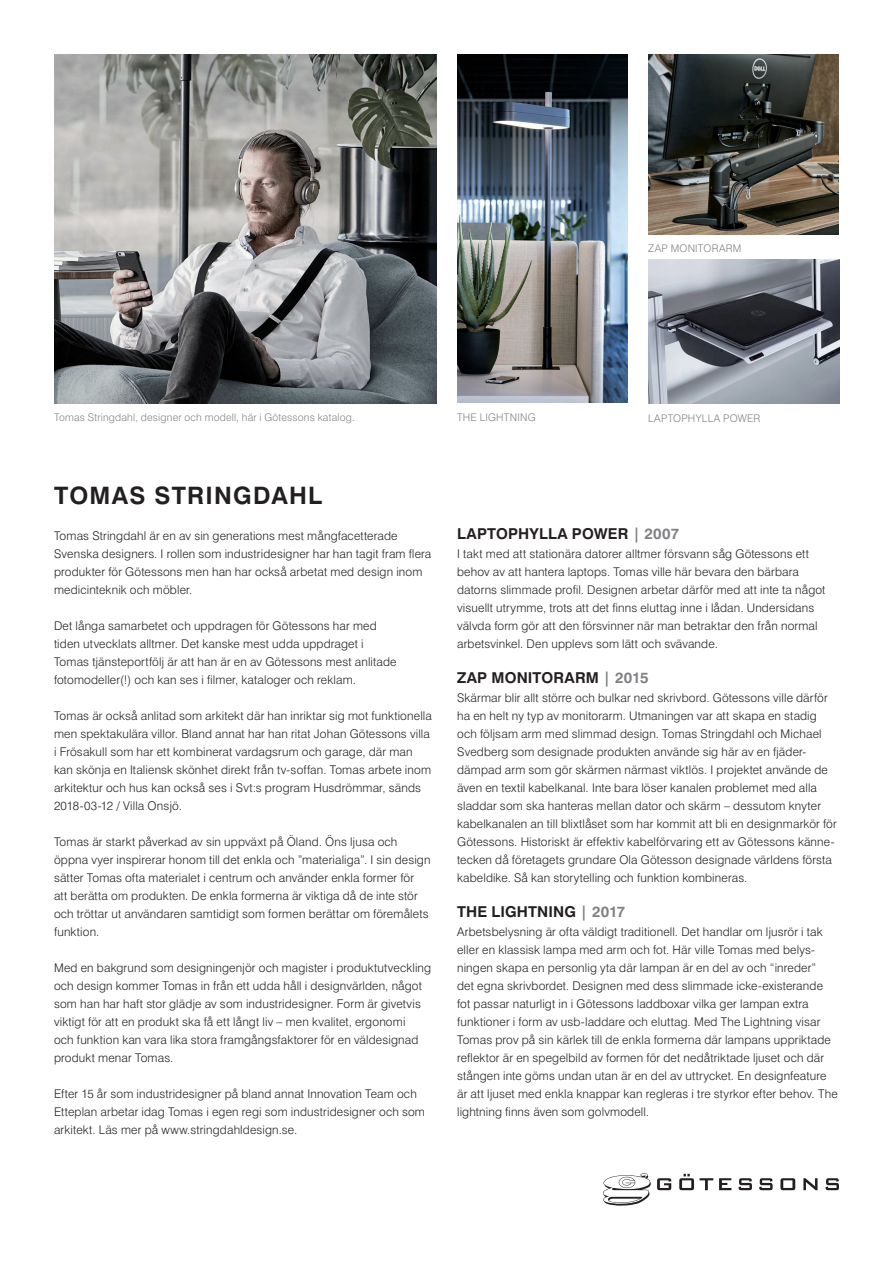
<style>
.page{position:relative;width:893px;height:1263px;background:#fff}
.page>*{position:absolute;margin:0;border:0;box-sizing:border-box;transform-origin:0 0}
.t1{font:700 24px "Swiss 721 BT";letter-spacing:.05em;color:#231f20}
.t2{font:700 15px "Swiss 721 BT";letter-spacing:.01em;color:#231f20}
.t3{font:300 12px/18px "Swiss 721 BT";letter-spacing:.015em;color:#231f20}
.t4{font:300 10.5px "Swiss 721 BT";letter-spacing:.02em;color:#808285}
.s1{color:#808285}
</style>
<div class="page">
<svg style="left:603px;top:1173px;width:48px;height:32px"></svg>
<svg style="left:657px;top:1178px;width:14px;height:12px"></svg>
<svg style="left:679px;top:1174px;width:34px;height:16px"></svg>
<svg style="left:719px;top:1178px;width:12px;height:12px"></svg>
<svg style="left:738px;top:1178px;width:14px;height:12px"></svg>
<svg style="left:759px;top:1178px;width:14px;height:12px"></svg>
<svg style="left:780px;top:1178px;width:15px;height:12px"></svg>
<svg style="left:803px;top:1178px;width:14px;height:12px"></svg>
<svg style="left:826px;top:1178px;width:13px;height:12px"></svg>
<img style="left:54px;top:54px;width:383px;height:349px">
<img style="left:457px;top:54px;width:171px;height:348px">
<img style="left:648px;top:54px;width:191px;height:180px">
<img style="left:648px;top:259px;width:191px;height:144px">
<p class="t4" style="left:648px;top:242px;width:95px">ZAP MONITORARM</p>
<p class="t4" style="left:54px;top:411px;width:302px">Tomas Stringdahl, designer och modell, här i Götessons katalog.</p>
<h1 class="t1" style="left:54px;top:481px;width:270px">TOMAS STRINGDAHL</h1>
<p class="t3" style="left:54px;top:527px;width:379px">Tomas Stringdahl är en av sin generations mest mångfacetterade Svenska designers. I rollen som industridesigner har han tagit fram flera produkter för Götessons men han har också arbetat med design inom medicinteknik och möbler.</p>
<p class="t3" style="left:54px;top:617px;width:344px">Det långa samarbetet och uppdragen för Götessons har med tiden utvecklats alltmer. Det kanske mest udda uppdraget i Tomas tjänsteportfölj är att han är en av Götessons mest anlitade fotomodeller(!) och kan ses i filmer, kataloger och reklam.</p>
<p class="t3" style="left:54px;top:707px;width:379px">Tomas är också anlitad som arkitekt där han inriktar sig mot funktionella men spektakulära villor. Bland annat har han ritat Johan Götessons villa i Frösakull som har ett kombinerat vardagsrum och garage, där man kan skönja en Italiensk skönhet direkt från tv-soffan. Tomas arbete inom arkitektur och hus kan också ses i Svt:s program Husdrömmar, sänds 2018-03-12 / Villa Onsjö.</p>
<p class="t3" style="left:54px;top:833px;width:378px">Tomas är starkt påverkad av sin uppväxt på Öland. Öns ljusa och öppna vyer inspirerar honom till det enkla och ”materialiga”. I sin design sätter Tomas ofta materialet i centrum och använder enkla former för att berätta om produkten. De enkla formerna är viktiga då de inte stör och tröttar ut användaren samtidigt som formen berättar om föremålets funktion.</p>
<p class="t3" style="left:54px;top:959px;width:379px">Med en bakgrund som designingenjör och magister i produktutveckling och design kommer Tomas in från ett udda håll i designvärlden, något som han har haft stor glädje av som industridesigner. Form är givetvis viktigt för att en produkt ska få ett långt liv – men kvalitet, ergonomi<br>och funktion kan vara lika stora framgångsfaktorer för en väldesignad produkt menar Tomas.</p>
<p class="t3" style="left:54px;top:1085px;width:372px">Efter 15 år som industridesigner på bland annat Innovation Team och<br>Etteplan arbetar idag Tomas i egen regi som industridesigner och som arkitekt. Läs mer på www.stringdahldesign.se.</p>
<p class="t4" style="left:457px;top:411px;width:80px">THE LIGHTNING</p>
<p class="t4" style="left:648px;top:412px;width:114px">LAPTOPHYLLA POWER</p>
<p class="t2" style="left:457px;top:524px;width:224px">LAPTOPHYLLA POWER <span class="s1">| 2007</span></p>
<p class="t3" style="left:457px;top:545px;width:370px">I takt med att stationära datorer alltmer försvann såg Götessons ett behov av att hantera laptops. Tomas ville här bevara den bärbara datorns slimmade profil. Designen arbetar därför med att inte ta något visuellt utrymme, trots att det finns eluttag inne i lådan. Undersidans välvda form gör att den försvinner när man betraktar den från normal arbetsvinkel. Den upplevs som lätt och svävande.</p>
<p class="t2" style="left:457px;top:668px;width:193px">ZAP MONITORARM <span class="s1">| 2015</span></p>
<p class="t3" style="left:457px;top:689px;width:381px">Skärmar blir allt större och bulkar ned skrivbord. Götessons ville därför ha en helt ny typ av monitorarm. Utmaningen var att skapa en stadig och följsam arm med slimmad design. Tomas Stringdahl och Michael Svedberg som designade produkten använde sig här av en fjäder&shy;dämpad arm som gör skärmen närmast viktlös. I projektet använde de även en textil kabelkanal. Inte bara löser kanalen problemet med alla sladdar som ska hanteras mellan dator och skärm – dessutom knyter kabelkanalen an till blixtlåset som har kommit att bli en designmarkör för Götessons. Historiskt är effektiv kabelförvaring ett av Götessons känne&shy;tecken då företagets grundare Ola Götesson designade världens första kabeldike. Så kan storytelling och funktion kombineras.</p>
<p class="t2" style="left:457px;top:902px;width:170px">THE LIGHTNING <span class="s1">| 2017</span></p>
<p class="t3" style="left:457px;top:923px;width:382px">Arbetsbelysning är ofta väldigt traditionell. Det handlar om ljusrör i tak eller en klassisk lampa med arm och fot. Här ville Tomas med belys&shy;ningen skapa en personlig yta där lampan är en del av och “inreder”<br>det egna skrivbordet. Designen med dess slimmade icke-existerande fot passar naturligt in i Götessons laddboxar vilka ger lampan extra funktioner i form av usb-laddare och eluttag. Med The Lightning visar Tomas prov på sin kärlek till de enkla formerna där lampans uppriktade reflektor är en spegelbild av formen för det nedåtriktade ljuset och där stången inte göms undan utan är en del av uttrycket. En designfeature är att ljuset med enkla knappar kan regleras i tre styrkor efter behov. The lightning finns även som golvmodell.</p>
</div>
